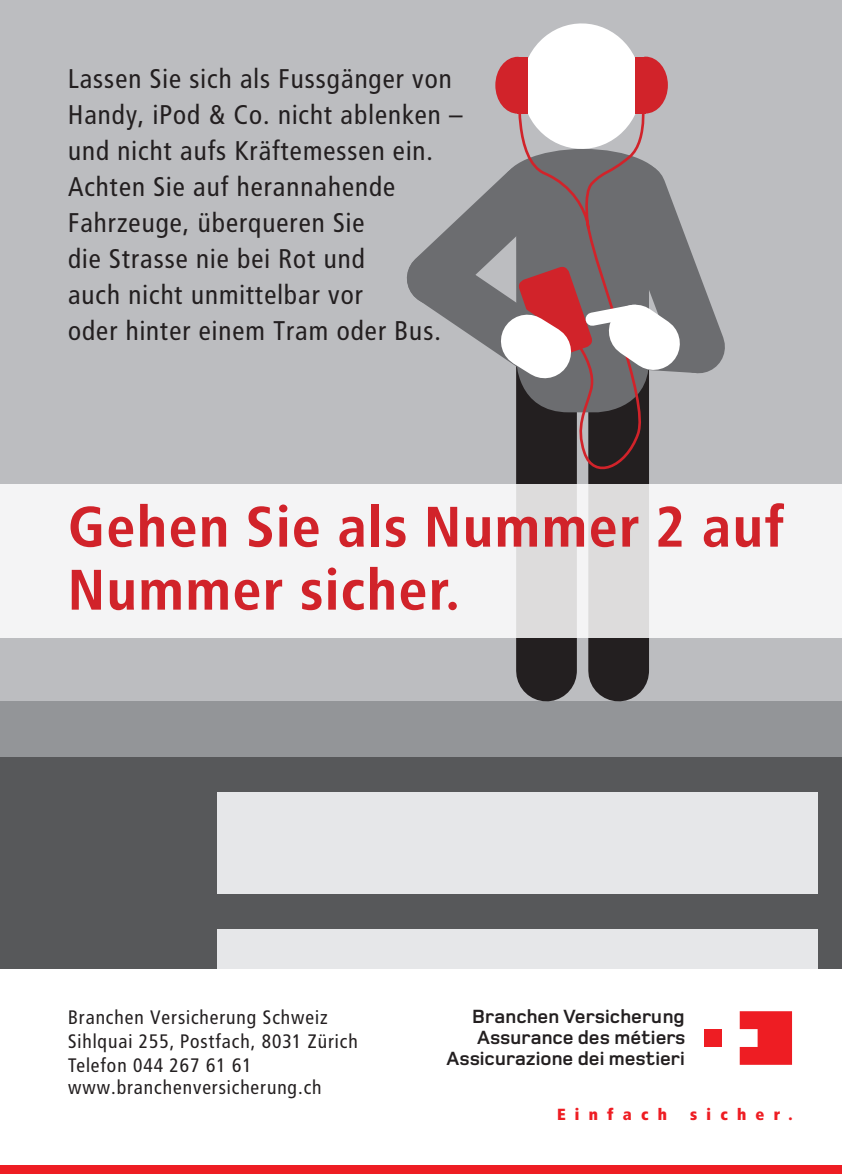
<style>
.page{position:relative;width:842px;height:1174px;background:#fff}
.page>*{position:absolute;margin:0;border:0;box-sizing:border-box;transform-origin:0 0}
.t1{font:700 57px/63px "Transit";letter-spacing:.01em;color:#d1232a}
.t2{font:27px/36px "Transit";color:#231f20}
.t3{font:700 19.8px/20.7px "Foundry Monoline";color:#231f20;text-align:right}
.t4{font:19.5px/23.4px "Transit";letter-spacing:.01em;color:#231f20}
.t5{font:900 16.2px "Transit";letter-spacing:.57em;color:#ee1d23}
</style>
<div class="page">
<div style="left:704px;top:1029px;width:18px;height:18px;background:#ee1d23"></div>
<svg style="left:740px;top:1011px;width:52px;height:53px;background:#ef373d"></svg>
<div style="left:0;top:0;width:842px;height:968px;background:#bcbdc0"></div>
<div style="left:0;top:701px;width:842px;height:267px;background:#939598"></div>
<svg style="left:473px;top:167px;width:40px;height:38px"></svg>
<svg style="left:650px;top:164px;width:44px;height:94px"></svg>
<div style="left:588px;top:356px;width:61px;height:315px;background:#231f20"></div>
<div style="left:516px;top:356px;width:61px;height:315px;background:#231f20"></div>
<svg style="left:513px;top:157px;width:137px;height:323px"></svg>
<div style="left:0;top:757px;width:842px;height:211px;background:#57585a"></div>
<div style="left:217px;top:792px;width:601px;height:102px;background:#e6e7e9"></div>
<div style="left:217px;top:929px;width:601px;height:39px;background:#e6e7e9"></div>
<svg style="left:495px;top:23px;width:173px;height:134px"></svg>
<div style="left:635px;top:57px;width:11px;height:56px;background:#d1232a"></div>
<svg style="left:406px;top:205px;width:204px;height:120px"></svg>
<svg style="left:455px;top:258px;width:270px;height:166px"></svg>
<svg style="left:0;top:484px;width:842px;height:153px;background:#f0f0f1"></svg>
<div style="left:0;top:1165px;width:842px;height:9px;background:#ee1d23"></div>
<p class="t2" style="left:68px;top:61px;width:396px">Lassen Sie sich als Fussgänger von<br>Handy, iPod &amp; Co. nicht ablenken – und nicht aufs Kräftemessen ein.<br>Achten Sie auf herannahende<br>Fahrzeuge, überqueren Sie<br>die Strasse nie bei Rot und<br>auch nicht unmittelbar vor<br>oder hinter einem Tram oder Bus.</p>
<h1 class="t1" style="left:68px;top:495px;width:718px">Gehen Sie als Nummer 2 auf<br>Nummer sicher.</h1>
<p class="t4" style="left:68px;top:1005px;width:292px">Branchen Versicherung Schweiz<br>Sihlquai 255, Postfach, 8031 Zürich<br>Telefon 044 267 61 61 www.branchenversicherung.ch</p>
<p class="t3" style="left:447px;top:1006px;width:240px">Branchen Versicherung<br>Assurance des métiers<br>Assicurazione dei mestieri</p>
<p class="t5" style="left:557px;top:1104px;width:112px">Einfach</p>
<p class="t5" style="left:690px;top:1104px;width:104px">sicher.</p>
</div>
